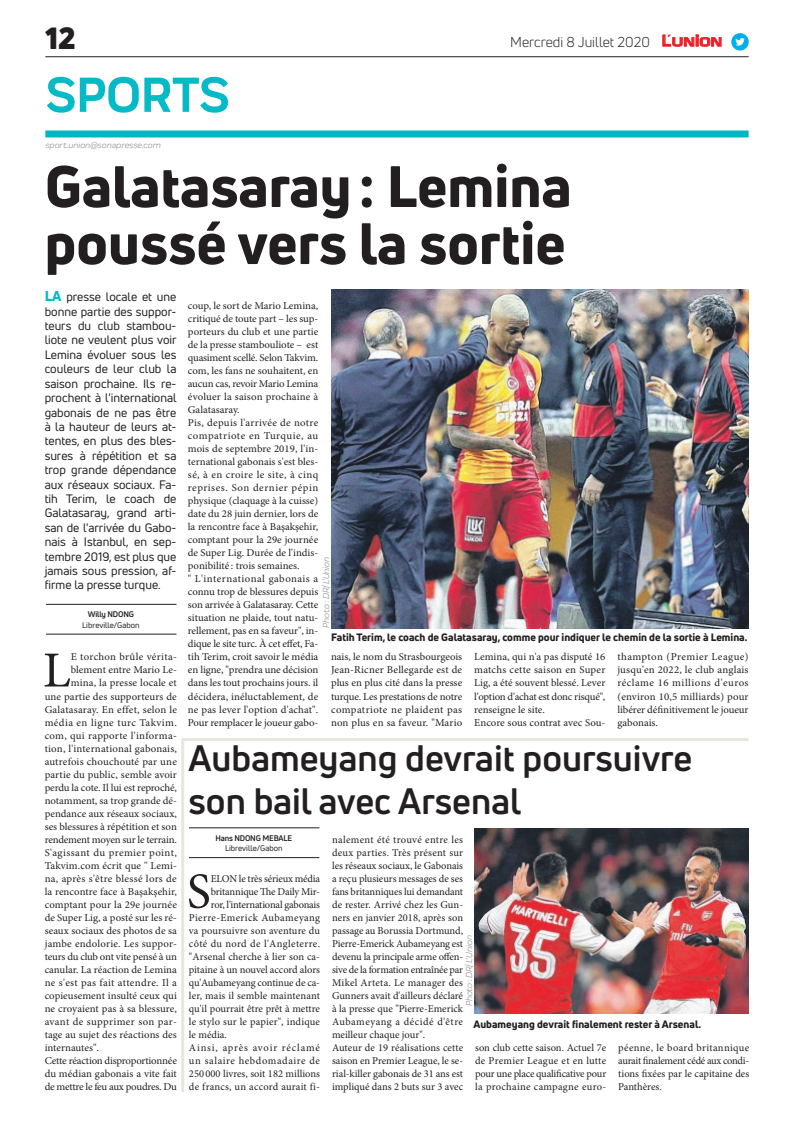
<style>
.page{position:relative;width:794px;height:1129px;background:#fff}
.page>*{position:absolute;margin:0;border:0;box-sizing:border-box;transform-origin:0 0}
.t1{font:800 57px/57px "Uni Neue";color:#231f20}
.t2{font:700 51px "Praktika";color:#03bac6}
.t3{font:50.5px "Minion Pro";color:#231f20}
.t4{font:700 36px/43.2px "Uni Neue";color:#231f20}
.t5{font:900 30px "Uni Neue";color:#231f20}
.t6{font:14px "Uni Neue";color:#231f20}
.t7{font:12px/14.4px "Uni Neue";color:#231f20;text-align:justify}
.t8{font:10.5px/13px "Minion Pro";color:#231f20;text-align:justify}
.t9{font:10.5px "Minion Pro";letter-spacing:-.02em;color:#231f20}
.t10{font:800 10.5px "Uni Neue";color:#231f20}
.t11{font:10.5px "Minion Pro";letter-spacing:.02em;color:#231f20}
.t12{font:10.5px "Minion Pro";letter-spacing:.025em;color:#231f20}
.t13{font:10.5px "Minion Pro";letter-spacing:.035em;color:#231f20}
.t14{font:10.5px "Minion Pro";letter-spacing:.03em;color:#231f20}
.t15{font:10.5px "Minion Pro";letter-spacing:.075em;color:#231f20}
.t16{font:10.5px "Minion Pro";letter-spacing:.055em;color:#231f20}
.t17{font:italic 9px "Praktika";color:#818386}
.t18{font:8px "Uni Neue";color:#231f20}
.t19{font:700 8px "Uni Neue";letter-spacing:-.02em;color:#231f20}
.s1{font-family:"Eurostile";font-weight:600;font-size:14.9px;color:#ee1d23}
.s2{font-family:"Eurostile";font-weight:600;font-size:11.4px;color:#ee1d23}
.s3{font-weight:800;font-size:14px;color:#03bac6}
</style>
<div class="page">
<hr style="left:45px;top:56px;width:703px;height:1px;background:#231f20">
<div style="left:45px;top:130px;width:703px;height:7px;background:#04b6c5"></div>
<svg style="left:662px;top:34px;width:60px;height:13px"></svg>
<div style="left:731px;top:33px;width:17px;height:18px;background:#00aeef;border-radius:50%"></div>
<svg style="left:735px;top:38px;width:10px;height:8px"></svg>
<hr style="left:46px;top:633px;width:130px;height:1px;background:#231f20">
<hr style="left:46px;top:604px;width:130px;height:1px;background:#231f20">
<hr style="left:189px;top:857px;width:130px;height:1px;background:#231f20">
<hr style="left:189px;top:827px;width:130px;height:1px;background:#231f20">
<img style="left:475px;top:828px;width:273px;height:185px">
<hr style="left:182px;top:738px;width:566px;height:3px;background:#e8e6e0">
<hr style="left:181px;top:739px;width:3px;height:352px;background:#e8e6e0">
<img style="left:332px;top:289px;width:416px;height:339px">
<h3 class="t5" style="left:45px;top:17px;width:32px">12</h3>
<h2 class="t2" style="left:46px;top:54px;width:185px">SPORTS</h2>
<p class="t17" style="left:45px;top:139px;width:117px">sport.union@sonapresse.com</p>
<h3 class="t6" style="left:510px;top:33px;width:213px">Mercredi 8 Juillet 2020 <span class="s1">L</span><span class="s2">UNION</span></h3>
<h1 class="t1" style="left:45px;top:157px;width:528px">Galatasaray: Lemina poussé vers la sortie</h1>
<p class="t7" style="left:45px;top:289px;width:134px"><span class="s3">LA</span> presse locale et une bonne partie des suppor&shy;teurs du club stambou&shy;liote ne veulent plus voir Lemina évoluer sous les couleurs de leur club la saison prochaine. Ils re&shy;prochent à l'international gabonais de ne pas être à la hauteur de leurs at&shy;tentes, en plus des bles&shy;sures à répétition et sa trop grande dépendance aux réseaux sociaux. Fa&shy;tih Terim, le coach de Galatasaray, grand arti&shy;san de l'arrivée du Gabo&shy;nais à Istanbul, en sep&shy;tembre 2019, est plus que jamais sous pression, af&shy;firme la presse turque.</p>
<p class="t19" style="left:88px;top:609px;width:48px">Willy NDONG</p>
<p class="t18" style="left:82px;top:619px;width:59px">Libreville/Gabon</p>
<p class="t8" style="left:188px;top:299px;width:132px;text-align:left">coup, le sort de Mario Lemina, critiqué de toute part – les sup&shy;porteurs du club et une partie de la presse stambouliote – est quasiment scellé. Selon Takvim. com, les fans ne souhaitent, en aucun cas, revoir Mario Lemina évoluer la saison prochaine à<br>Galatasaray.<br>Pis, depuis l'arrivée de notre compatriote en Turquie, au mois de septembre 2019, l'in&shy;ternational gabonais s'est bles&shy;sé, à en croire le site, à cinq reprises. Son dernier pépin physique (claquage à la cuisse) date du 28 juin dernier, lors de la rencontre face à Başakşehir, comptant pour la 29e journée de Super Lig. Durée de l'indis&shy;ponibilité : trois semaines.<br>" L'international gabonais a connu trop de blessures depuis son arrivée à Galatasaray. Cette situation ne plaide, tout natu&shy;rellement, pas en sa faveur", in&shy;dique le site turc. À cet effet, Fa&shy;tih Terim, croit savoir le média en ligne, "prendra une décision dans les tout prochains jours. il décidera, inéluctablement, de ne pas lever l'option d'achat".<br>Pour remplacer le joueur gabo-</p>
<p class="t17" style="left:319px;top:627px;width:73px;rotate:-90deg">Photo : DR/ L’Union</p>
<p class="t10" style="left:331px;top:630px;width:418px">Fatih Terim, le coach de Galatasaray, comme pour indiquer le chemin de la sortie à Lemina.</p>
<h3 class="t3" style="left:43px;top:636px;width:29px">L</h3>
<p class="t12" style="left:71px;top:650px;width:108px">E torchon brûle vérita-</p>
<p class="t8" style="left:331px;top:650px;width:133px">nais, le nom du Strasbourgeois Jean-Ricner Bellegarde est de plus en plus cité dans la presse turque. Les prestations de notre compatriote ne plaident pas non plus en sa faveur. "Mario</p>
<p class="t8" style="left:474px;top:650px;width:133px;text-align:left">Lemina, qui n'a pas disputé 16 matchs cette saison en Super<br>Lig, a été souvent blessé. Lever l'option d'achat est donc risqué", renseigne le site.<br>Encore sous contrat avec Sou-</p>
<p class="t8" style="left:617px;top:650px;width:133px">thampton (Premier League) jusqu'en 2022, le club anglais réclame 16 millions d'euros (environ 10,5 milliards) pour libérer définitivement le joueur gabonais.</p>
<p class="t8" style="left:71px;top:663px;width:108px">blement entre Mario Le-</p>
<p class="t8" style="left:71px;top:676px;width:108px">mina, la presse locale et</p>
<p class="t8" style="left:45px;top:689px;width:134px">une partie des supporteurs de</p>
<p class="t11" style="left:45px;top:702px;width:134px">Galatasaray. En effet, selon le</p>
<p class="t13" style="left:45px;top:715px;width:134px">média en ligne turc Takvim.</p>
<p class="t12" style="left:45px;top:728px;width:134px">com, qui rapporte l'informa-</p>
<p class="t8" style="left:45px;top:741px;width:134px">tion, l'international gabonais,</p>
<p class="t8" style="left:45px;top:754px;width:134px">autrefois chouchouté par une</p>
<p class="t8" style="left:45px;top:767px;width:134px">partie du public, semble avoir</p>
<p class="t8" style="left:45px;top:780px;width:134px">perdu la cote. Il lui est reproché,</p>
<p class="t8" style="left:45px;top:793px;width:134px">notamment, sa trop grande dé-</p>
<p class="t8" style="left:45px;top:806px;width:134px">pendance aux réseaux sociaux,</p>
<p class="t8" style="left:45px;top:819px;width:134px">ses blessures à répétition et son</p>
<p class="t9" style="left:45px;top:832px;width:134px">rendement moyen sur le terrain.</p>
<p class="t13" style="left:45px;top:845px;width:134px">S'agissant du premier point,</p>
<p class="t8" style="left:45px;top:858px;width:134px">Takvim.com écrit que " Lemi-</p>
<p class="t12" style="left:45px;top:871px;width:134px">na, après s'être blessé lors de</p>
<p class="t8" style="left:45px;top:884px;width:134px">la rencontre face à Başakşehir,</p>
<p class="t8" style="left:45px;top:897px;width:134px">comptant pour la 29e journée</p>
<p class="t8" style="left:45px;top:910px;width:134px">de Super Lig, a posté sur les ré-</p>
<p class="t8" style="left:45px;top:923px;width:134px">seaux sociaux des photos de sa</p>
<p class="t11" style="left:45px;top:936px;width:134px">jambe endolorie. Les suppor-</p>
<p class="t9" style="left:45px;top:949px;width:134px">teurs du club ont vite pensé à un</p>
<p class="t8" style="left:45px;top:962px;width:134px">canular. La réaction de Lemina</p>
<p class="t12" style="left:45px;top:975px;width:134px">ne s'est pas fait attendre. Il a</p>
<p class="t8" style="left:45px;top:988px;width:134px">copieusement insulté ceux qui</p>
<p class="t8" style="left:45px;top:1001px;width:134px">ne croyaient pas à sa blessure,</p>
<p class="t14" style="left:45px;top:1014px;width:134px">avant de supprimer son par-</p>
<p class="t8" style="left:45px;top:1027px;width:134px">tage au sujet des réactions des</p>
<p class="t8" style="left:45px;top:1040px;width:56px">internautes".</p>
<p class="t9" style="left:45px;top:1053px;width:134px">Cette réaction disproportionnée</p>
<p class="t8" style="left:45px;top:1066px;width:134px">du médian gabonais a vite fait</p>
<p class="t9" style="left:45px;top:1079px;width:134px">de mettre le feu aux poudres. Du</p>
<h3 class="t4" style="left:188px;top:735px;width:505px">Aubameyang devrait poursuivre son bail avec Arsenal</h3>
<p class="t19" style="left:215px;top:832px;width:78px">Hans NDONG MEBALE</p>
<p class="t18" style="left:225px;top:843px;width:59px">Libreville/Gabon</p>
<p class="t8" style="left:332px;top:832px;width:133px;text-align:left">nalement été trouvé entre les deux parties. Très présent sur les réseaux sociaux, le Gabonais a reçu plusieurs messages de ses fans britanniques lui demandant de rester. Arrivé chez les Gun&shy;ners en janvier 2018, après son passage au Borussia Dortmund,<br>Pierre-Emerick Aubameyang est devenu la principale arme offen&shy;sive de la formation entraînée par<br>Mikel Arteta. Le manager des<br>Gunners avait d'ailleurs déclaré à la presse que "Pierre-Emerick<br>Aubameyang a décidé d'être meilleur chaque jour".<br>Auteur de 19 réalisations cette saison en Premier League, le se&shy;rial-killer gabonais de 31 ans est impliqué dans 2 buts sur 3 avec</p>
<h3 class="t3" style="left:187px;top:857px;width:25px">S</h3>
<p class="t9" style="left:211px;top:871px;width:111px">ELON le très sérieux média</p>
<p class="t8" style="left:211px;top:884px;width:111px">britannique The Daily Mir-</p>
<p class="t9" style="left:211px;top:897px;width:111px">ror, l'international gabonais</p>
<p class="t13" style="left:189px;top:910px;width:133px">Pierre-Emerick Aubameyang</p>
<p class="t8" style="left:189px;top:923px;width:133px">va poursuivre son aventure du</p>
<p class="t14" style="left:189px;top:936px;width:133px">côté du nord de l'Angleterre.</p>
<p class="t8" style="left:189px;top:949px;width:133px">"Arsenal cherche à lier son ca-</p>
<p class="t8" style="left:189px;top:962px;width:133px">pitaine à un nouvel accord alors</p>
<p class="t8" style="left:189px;top:975px;width:133px">qu'Aubameyang continue de ca-</p>
<p class="t8" style="left:189px;top:988px;width:133px">ler, mais il semble maintenant</p>
<p class="t8" style="left:189px;top:1001px;width:133px">qu'il pourrait être prêt à mettre</p>
<p class="t11" style="left:189px;top:1014px;width:133px">le stylo sur le papier", indique</p>
<p class="t8" style="left:189px;top:1027px;width:39px">le média.</p>
<p class="t15" style="left:189px;top:1040px;width:133px">Ainsi, après avoir réclamé</p>
<p class="t16" style="left:189px;top:1053px;width:133px">un salaire hebdomadaire de</p>
<p class="t8" style="left:189px;top:1066px;width:133px">250 000 livres, soit 182 millions</p>
<p class="t11" style="left:189px;top:1079px;width:133px">de francs, un accord aurait fi-</p>
<p class="t17" style="left:463px;top:1006px;width:73px;rotate:-90deg">Photo : DR/ L’Union</p>
<p class="t10" style="left:473px;top:1016px;width:229px">Aubameyang devrait finalement rester à Arsenal.</p>
<p class="t8" style="left:475px;top:1040px;width:133px">son club cette saison. Actuel 7e de Premier League et en lutte pour une place qualificative pour la prochaine campagne euro-</p>
<p class="t8" style="left:618px;top:1040px;width:133px">péenne, le board britannique aurait finalement cédé aux condi&shy;tions fixées par le capitaine des Panthères.</p>
</div>
